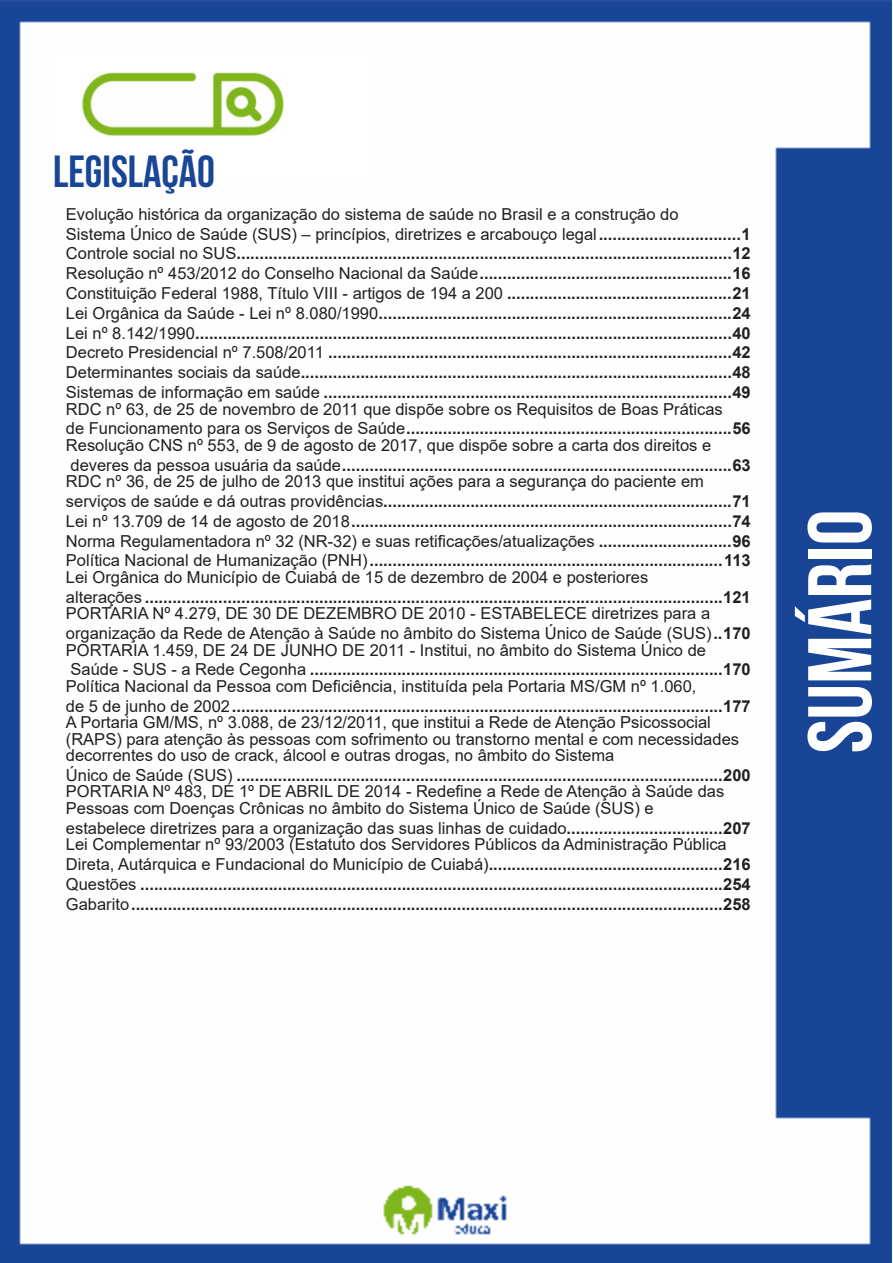
<style>
.page{position:relative;width:893px;height:1263px;background:#fff}
.page>*{position:absolute;margin:0;border:0;box-sizing:border-box;transform-origin:0 0}
.t1{font:700 90px "Bebas Neue";color:#fff}
.t2{font:700 45px "Bebas Neue";color:#184695}
.CAIXINHAS{font:700 16.5px "Arial";color:#231f20}
.CAIXINHAS-2{font:16.5px "Arial";color:#231f20}
.s1{font-weight:700}
.s2{font-weight:400}
</style>
<div class="page">
<img style="left:0;top:0;width:892px;height:1263px">
<div style="left:53px;top:55px;width:317px;height:121px;background:#fff"></div>
<img style="left:82px;top:72px;width:201px;height:64px">
<p class="t2" style="left:53px;top:147px;width:163px">LEGISLAÇÃO</p>
<p class="CAIXINHAS-2" style="left:66px;top:203px;width:614px">Evolução histórica da organização do sistema de saúde no Brasil e a construção do</p>
<p class="CAIXINHAS-2" style="left:66px;top:222px;width:686px">Sistema Único de Saúde (SUS) – princípios, diretrizes e arcabouço legal<span class="s1">...............................1</span></p>
<p class="CAIXINHAS" style="left:66px;top:242px;width:686px"><span class="s2">Controle social no SUS</span>............................................................................................................12</p>
<p class="CAIXINHAS" style="left:66px;top:262px;width:686px"><span class="s2">Resolução nº 453/2012 do Conselho Nacional da Saúde</span>.......................................................16</p>
<p class="CAIXINHAS-2" style="left:66px;top:282px;width:686px">Constituição Federal 1988, Título VIII - artigos de 194 a 200 <span class="s1">.................................................21</span></p>
<p class="CAIXINHAS" style="left:66px;top:301px;width:686px"><span class="s2">Lei Orgânica da Saúde - Lei nº 8.080/1990</span>.............................................................................24</p>
<p class="CAIXINHAS" style="left:66px;top:321px;width:686px"><span class="s2">Lei nº 8.142/1990</span>.....................................................................................................................40</p>
<p class="CAIXINHAS" style="left:66px;top:341px;width:686px"><span class="s2">Decreto Presidencial nº 7.508/2011</span> ........................................................................................42</p>
<p class="CAIXINHAS" style="left:66px;top:361px;width:686px"><span class="s2">Determinantes sociais da saúde</span>..............................................................................................48</p>
<p class="CAIXINHAS" style="left:66px;top:381px;width:686px"><span class="s2">Sistemas de informação em saúde</span> .........................................................................................49</p>
<p class="CAIXINHAS-2" style="left:66px;top:397px;width:658px">RDC nº 63, de 25 de novembro de 2011 que dispõe sobre os Requisitos de Boas Práticas</p>
<p class="CAIXINHAS" style="left:66px;top:417px;width:686px"><span class="s2">de Funcionamento para os Serviços de Saúde</span>.......................................................................56</p>
<p class="CAIXINHAS-2" style="left:66px;top:434px;width:647px">Resolução CNS nº 553, de 9 de agosto de 2017, que dispõe sobre a carta dos direitos e</p>
<p class="CAIXINHAS" style="left:70px;top:453px;width:682px"><span class="s2">deveres da pessoa usuária da saúde</span>.....................................................................................63</p>
<p class="CAIXINHAS-2" style="left:66px;top:470px;width:639px">RDC nº 36, de 25 de julho de 2013 que institui ações para a segurança do paciente em</p>
<p class="CAIXINHAS" style="left:66px;top:489px;width:686px"><span class="s2">serviços de saúde e dá outras providências</span>............................................................................71</p>
<p class="CAIXINHAS" style="left:66px;top:509px;width:686px"><span class="s2">Lei nº 13.709 de 14 de agosto de 2018</span>...................................................................................74</p>
<p class="CAIXINHAS-2" style="left:66px;top:529px;width:686px">Norma Regulamentadora nº 32 (NR-32) e suas retificações/atualizações <span class="s1">.............................96</span></p>
<p class="CAIXINHAS" style="left:66px;top:549px;width:686px"><span class="s2">Política Nacional de Humanização (PNH)</span>.............................................................................113</p>
<p class="CAIXINHAS-2" style="left:66px;top:566px;width:584px">Lei Orgânica do Município de Cuiabá de 15 de dezembro de 2004 e posteriores</p>
<p class="CAIXINHAS" style="left:66px;top:585px;width:686px"><span class="s2">alterações</span> ..............................................................................................................................121</p>
<p class="CAIXINHAS-2" style="left:66px;top:602px;width:646px">PORTARIA Nº 4.279, DE 30 DE DEZEMBRO DE 2010 - ESTABELECE diretrizes para a</p>
<p class="CAIXINHAS-2" style="left:66px;top:622px;width:686px">organização da Rede de Atenção à Saúde no âmbito do Sistema Único de Saúde (SUS)<span class="s1">..170</span></p>
<p class="CAIXINHAS-2" style="left:66px;top:638px;width:642px">PORTARIA 1.459, DE 24 DE JUNHO DE 2011 - Institui, no âmbito do Sistema Único de</p>
<p class="CAIXINHAS" style="left:70px;top:658px;width:682px"><span class="s2">Saúde - SUS - a Rede Cegonha</span> ..........................................................................................170</p>
<p class="CAIXINHAS-2" style="left:66px;top:675px;width:632px">Política Nacional da Pessoa com Deficiência, instituída pela Portaria MS/GM nº 1.060,</p>
<p class="CAIXINHAS" style="left:66px;top:694px;width:686px"><span class="s2">de 5 de junho de 2002</span>...........................................................................................................177</p>
<p class="CAIXINHAS-2" style="left:66px;top:711px;width:647px">A Portaria GM/MS, nº 3.088, de 23/12/2011, que institui a Rede de Atenção Psicossocial</p>
<p class="CAIXINHAS-2" style="left:66px;top:727px;width:675px">(RAPS) para atenção às pessoas com sofrimento ou transtorno mental e com necessidades</p>
<p class="CAIXINHAS-2" style="left:66px;top:744px;width:550px">decorrentes do uso de crack, álcool e outras drogas, no âmbito do Sistema</p>
<p class="CAIXINHAS" style="left:66px;top:763px;width:686px"><span class="s2">Único de Saúde (SUS)</span> ..........................................................................................................200</p>
<p class="CAIXINHAS-2" style="left:66px;top:780px;width:660px">PORTARIA Nº 483, DE 1º DE ABRIL DE 2014 - Redefine a Rede de Atenção à Saúde das</p>
<p class="CAIXINHAS-2" style="left:66px;top:797px;width:589px">Pessoas com Doenças Crônicas no âmbito do Sistema Único de Saúde (SUS) e</p>
<p class="CAIXINHAS-2" style="left:66px;top:816px;width:686px">estabelece diretrizes para a organização das suas linhas de cuidado<span class="s1">..................................207</span></p>
<p class="CAIXINHAS-2" style="left:66px;top:833px;width:662px">Lei Complementar nº 93/2003 (Estatuto dos Servidores Públicos da Administração Pública</p>
<p class="CAIXINHAS" style="left:66px;top:852px;width:686px"><span class="s2">Direta, Autárquica e Fundacional do Município de Cuiabá)</span>...................................................216</p>
<p class="CAIXINHAS" style="left:66px;top:872px;width:686px"><span class="s2">Questões</span> ...............................................................................................................................254</p>
<p class="CAIXINHAS" style="left:66px;top:892px;width:686px"><span class="s2">Gabarito</span>.................................................................................................................................258</p>
<h1 class="t1" style="left:791px;top:753px;width:245px;rotate:-90deg">SUMÁRIO</h1>
</div>
